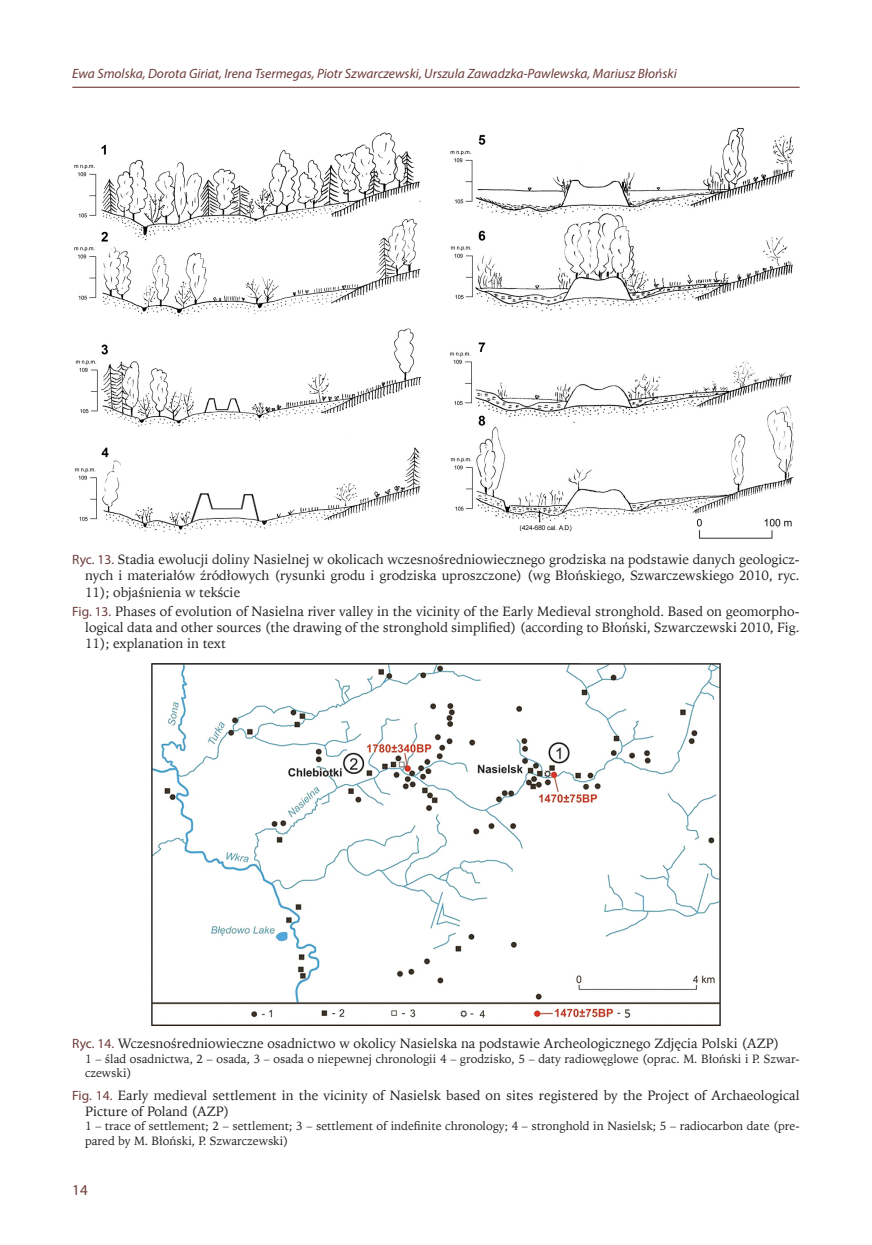
<style>
.page{position:relative;width:872px;height:1245px;background:#fff}
.page>*{position:absolute;margin:0;border:0;box-sizing:border-box;transform-origin:0 0}
.t1{font:15px "Myriad Pro";color:#6d3b3a}
.Tytuł_tabeli_ryciny{font:13.5px/16.2px "Iowan Old St EU";color:#231f20;text-align:justify}
.t2{font:italic 13.5px "Myriad Pro";color:#6d3b3a}
.Objaśnienia{font:12px/14.4px "Iowan Old St EU";color:#231f20}
.s1{font-family:"Myriad Pro";color:#6d3b3a}
</style>
<div class="page">
<hr style="left:72px;top:87px;width:727px;height:1px;background:#6d3b3a">
<img style="left:74px;top:132px;width:348px;height:402px">
<img style="left:450px;top:128px;width:345px;height:411px">
<img style="left:151px;top:664px;width:570px;height:361px">
<p class="t2" style="left:72px;top:65px;width:606px">Ewa Smolska, Dorota Giriat, Irena Tsermegas, Piotr Szwarczewski, Urszula Zawadzka-Pawlewska, Mariusz Błoński</p>
<p class="Tytuł_tabeli_ryciny" style="left:85px;top:552px;width:716px;text-indent:-13px"><span class="s1">Ryc. 13.</span> Stadia ewolucji doliny Nasielnej w okolicach wczesnośredniowiecznego grodziska na podstawie danych geologicz&shy;nych i materiałów źródłowych (rysunki grodu i grodziska uproszczone) (wg Błońskiego, Szwarczewskiego 2010, ryc.<br>11); objaśnienia w tekście</p>
<p class="Tytuł_tabeli_ryciny" style="left:85px;top:603px;width:716px;text-indent:-13px"><span class="s1">Fig. 13.</span> Phases of evolution of Nasielna river valley in the vicinity of the Early Medieval stronghold. Based on geomorpho&shy;logical data and other sources (the drawing of the stronghold simplified) (according to Błoński, Szwarczewski 2010, Fig.<br>11); explanation in text</p>
<p class="Tytuł_tabeli_ryciny" style="left:72px;top:1036px;width:708px"><span class="s1">Ryc. 14.</span> Wczesnośredniowieczne osadnictwo w okolicy Nasielska na podstawie Archeologicznego Zdjęcia Polski (AZP)</p>
<p class="Objaśnienia" style="left:85px;top:1051px;width:716px">1 – ślad osadnictwa, 2 – osada, 3 – osada o niepewnej chronologii 4 – grodzisko, 5 – daty radiowęglowe (oprac. M. Błoński i P. Szwar&shy;czewski)</p>
<p class="Tytuł_tabeli_ryciny" style="left:85px;top:1087px;width:716px;text-indent:-13px"><span class="s1">Fig. 14.</span> Early medieval settlement in the vicinity of Nasielsk based on sites registered by the Project of Archaeological<br>Picture of Poland (AZP)</p>
<p class="Objaśnienia" style="left:85px;top:1119px;width:716px">1 – trace of settlement; 2 – settlement; 3 – settlement of indefinite chronology; 4 – stronghold in Nasielsk; 5 – radiocarbon date (pre&shy;pared by M. Błoński, P. Szwarczewski)</p>
<p class="t1" style="left:72px;top:1181px;width:17px">14</p>
</div>
